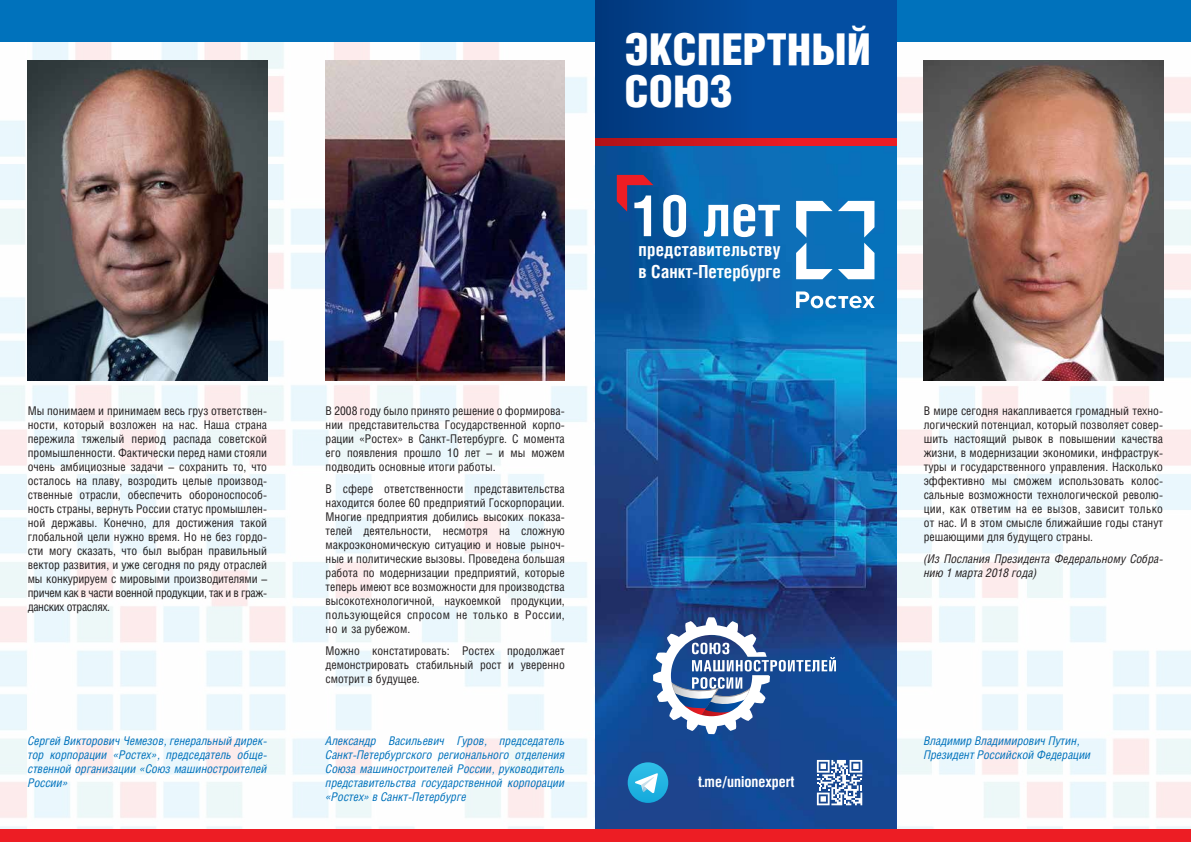
<style>
.page{position:relative;width:1191px;height:842px;background:#fff}
.page>*{position:absolute;margin:0;border:0;box-sizing:border-box;transform-origin:0 0}
.t1{font:700 57.4px "Helios Cond";color:#fff}
.t2{font:900 44px "Helios Cond";color:#fff}
.t3{font:700 18px/21.6px "Helios Cond";letter-spacing:.01em;color:#fff}
.t4{font:700 15px "Helios Cond";color:#fff}
.t5{font:12px/14px "Helios Cond";color:#231f20;text-align:justify}
.t6{font:italic 12px/14px "Helios Cond";color:#0072bc;text-align:justify}
.t7{font:italic 12px/14px "Helios Cond";color:#231f20}
</style>
<div class="page">
<img style="left:0;top:41px;width:1191px;height:788px">
<img style="left:595px;top:146px;width:301px;height:683px">
<div style="left:0;top:0;width:1191px;height:41px;background:#0072bc"></div>
<div style="left:0;top:829px;width:1191px;height:13px;background:#ed1d24"></div>
<img style="left:28px;top:61px;width:239px;height:319px">
<div style="left:595px;top:0;width:301px;height:142px;background:linear-gradient(to right,#043b82,#0753aa)"></div>
<svg style="left:595px;top:139px;width:301px;height:7px;background:#d81820"></svg>
<svg style="left:653px;top:617px;width:183px;height:117px"></svg>
<svg style="left:627px;top:762px;width:41px;height:41px"></svg>
<svg style="left:635px;top:773px;width:23px;height:20px"></svg>
<svg style="left:817px;top:760px;width:45px;height:45px"></svg>
<svg style="left:617px;top:175px;width:36px;height:37px"></svg>
<svg style="left:796px;top:291px;width:78px;height:17px"></svg>
<svg style="left:838px;top:201px;width:36px;height:36px"></svg>
<svg style="left:838px;top:243px;width:36px;height:36px"></svg>
<svg style="left:796px;top:201px;width:36px;height:36px"></svg>
<svg style="left:796px;top:243px;width:36px;height:36px"></svg>
<img style="left:325px;top:61px;width:240px;height:319px">
<img style="left:923px;top:61px;width:240px;height:319px">
<p class="t5" style="left:28px;top:403px;width:241px">Мы понимаем и принимаем весь груз ответствен&shy;ности, который возложен на нас. Наша страна пережила тяжелый период распада советской промышленности. Фактически перед нами стояли очень амбициозные задачи – сохранить то, что осталось на плаву, возродить целые производ&shy;ственные отрасли, обеспечить обороноспособ&shy;ность страны, вернуть России статус промышлен&shy;ной державы. Конечно, для достижения такой глобальной цели нужно время. Но не без гордо&shy;сти могу сказать, что был выбран правильный вектор развития, и уже сегодня по ряду отраслей мы конкурируем с мировыми производителями – причем как в части военной продукции, так и в граж&shy;данских отраслях.</p>
<p class="t6" style="left:28px;top:734px;width:241px">Сергей Викторович Чемезов, генеральный дирек&shy;тор корпорации «Ростех», председатель обще&shy;ственной организации «Союз машиностроителей России»</p>
<p class="t5" style="left:325px;top:403px;width:241px">В 2008 году было принято решение о формирова&shy;нии представительства Государственной корпо&shy;рации «Ростех» в Санкт-Петербурге. С момента его появления прошло 10 лет – и мы можем подводить основные итоги работы.</p>
<p class="t5" style="left:325px;top:481px;width:241px">В сфере ответственности представительства находится более 60 предприятий Госкорпорации.<br>Многие предприятия добились высоких показа&shy;телей деятельности, несмотря на сложную макроэкономическую ситуацию и новые рыноч&shy;ные и политические вызовы. Проведена большая работа по модернизации предприятий, которые теперь имеют все возможности для производства высокотехнологичной, наукоемкой продукции, пользующейся спросом не только в России, но и за рубежом.</p>
<p class="t5" style="left:325px;top:643px;width:241px">Можно констатировать: Ростех продолжает демонстрировать стабильный рост и уверенно смотрит в будущее.</p>
<p class="t6" style="left:325px;top:734px;width:241px">Александр Васильевич Гуров, председатель Санкт-Петербургского регионального отделения Союза машиностроителей России, руководитель представительства государственной корпорации «Ростех» в Санкт-Петербурге</p>
<h2 class="t2" style="left:624px;top:24px;width:248px">ЭКСПЕРТНЫЙ</h2>
<h2 class="t2" style="left:624px;top:67px;width:110px">СОЮЗ</h2>
<h1 class="t1" style="left:633px;top:181px;width:149px">10 лет</h1>
<h3 class="t3" style="left:638px;top:239px;width:144px">представительству в Санкт-Петербурге</h3>
<p class="t5" style="left:923px;top:403px;width:241px">В мире сегодня накапливается громадный техно&shy;логический потенциал, который позволяет совер&shy;шить настоящий рывок в повышении качества жизни, в модернизации экономики, инфраструк&shy;туры и государственного управления. Насколько эффективно мы сможем использовать колос&shy;сальные возможности технологической револю&shy;ции, как ответим на ее вызов, зависит только от нас. И в этом смысле ближайшие годы станут решающими для будущего страны.</p>
<p class="t7" style="left:923px;top:551px;width:241px">(Из Послания Президента Федеральному Собра&shy;нию 1 марта 2018 года)</p>
<p class="t4" style="left:698px;top:773px;width:98px">t.me/unionexpert</p>
<p class="t6" style="left:923px;top:734px;width:169px">Владимир Владимирович Путин,<br>Президент Российской Федерации</p>
</div>
